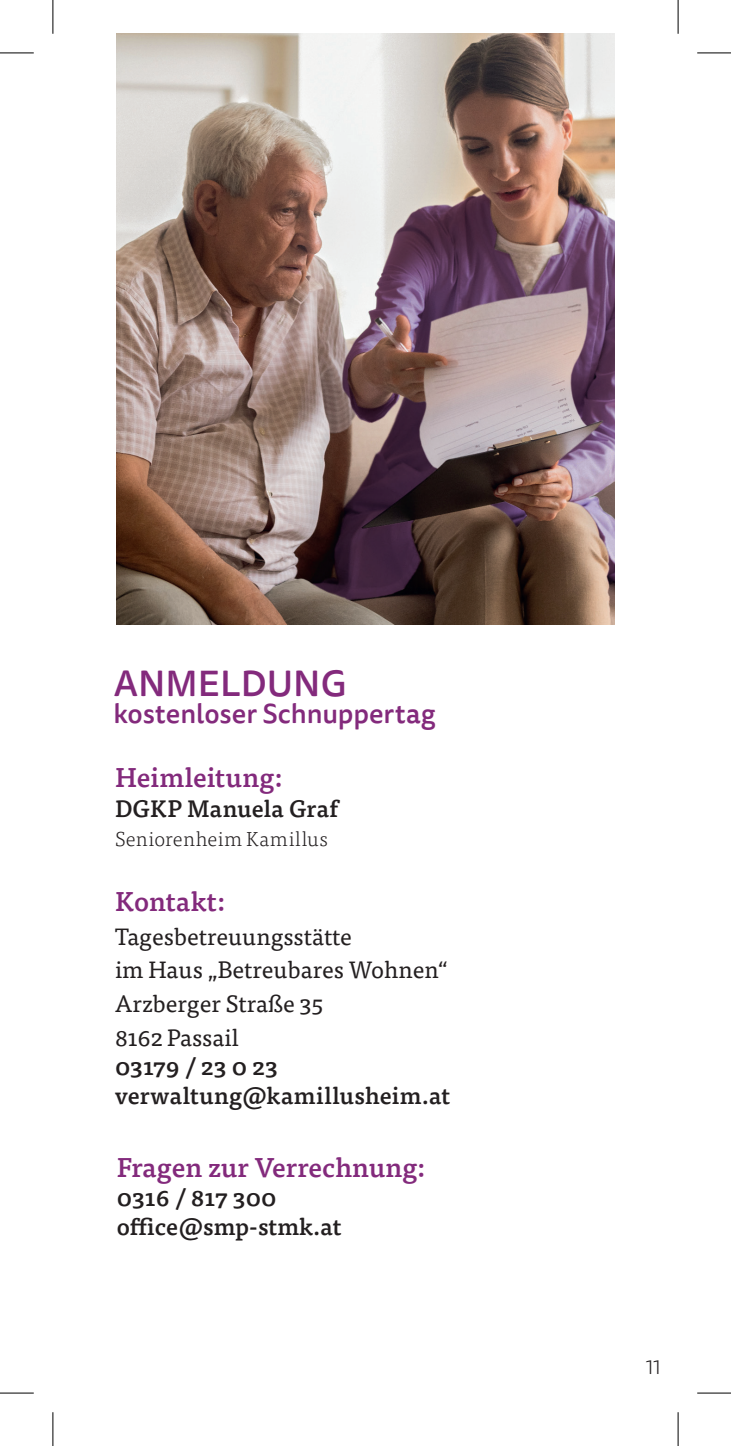
<style>
.page{position:relative;width:731px;height:1446px;background:#fff}
.page>*{position:absolute;margin:0;border:0;box-sizing:border-box;transform-origin:0 0}
.t1{font:500 36px "Tisa Sans Pro";letter-spacing:.005em;color:#832a7c}
.t2{font:500 27px "Tisa Pro";color:#832a7c}
.t3{font:500 27px "Tisa Sans Pro";letter-spacing:-.005em;color:#832a7c}
.t4{font:500 23.62px/29.2px "Tisa Pro";color:#231f20}
.t5{font:23.62px/33.8px "Tisa Pro";color:#231f20}
.t6{font:300 20.25px "Tisa Pro";letter-spacing:.02em;color:#231f20}
.t7{font:300 20.25px "Tisa Sans Pro";color:#231f20}
</style>
<div class="page">
<img style="left:117px;top:34px;width:497px;height:590px">
<hr style="left:0;top:53px;width:34px;height:1px;background:#000">
<hr style="left:697px;top:53px;width:34px;height:1px;background:#000">
<hr style="left:0;top:1392px;width:34px;height:1px;background:#000">
<hr style="left:697px;top:1392px;width:34px;height:1px;background:#000">
<hr style="left:53px;top:0;width:1px;height:34px;background:#000">
<hr style="left:53px;top:1411px;width:1px;height:34px;background:#000">
<hr style="left:678px;top:0;width:1px;height:34px;background:#000">
<hr style="left:678px;top:1411px;width:1px;height:34px;background:#000">
<h1 class="t1" style="left:114px;top:658px;width:234px">ANMELDUNG</h1>
<p class="t3" style="left:113px;top:695px;width:323px">kostenloser Schnuppertag</p>
<p class="t2" style="left:115px;top:757px;width:169px">Heimleitung:</p>
<p class="t4" style="left:115px;top:792px;width:225px">DGKP Manuela Graf</p>
<p class="t6" style="left:115px;top:824px;width:214px">Seniorenheim Kamillus</p>
<p class="t2" style="left:115px;top:880px;width:112px">Kontakt:</p>
<p class="t5" style="left:115px;top:917px;width:334px">Tagesbetreuungsstätte<br>im Haus „Betreubares Wohnen“<br>Arzberger Straße 35<br>8162 Passail</p>
<p class="t4" style="left:115px;top:1050px;width:337px">03179 / 23 0 23 verwaltung@kamillusheim.at</p>
<p class="t2" style="left:117px;top:1146px;width:310px">Fragen zur Verrechnung:</p>
<p class="t4" style="left:117px;top:1181px;width:226px">0316 / 817 300 office@smp-stmk.at</p>
<p class="t7" style="left:646px;top:1353px;width:17px">11</p>
</div>
